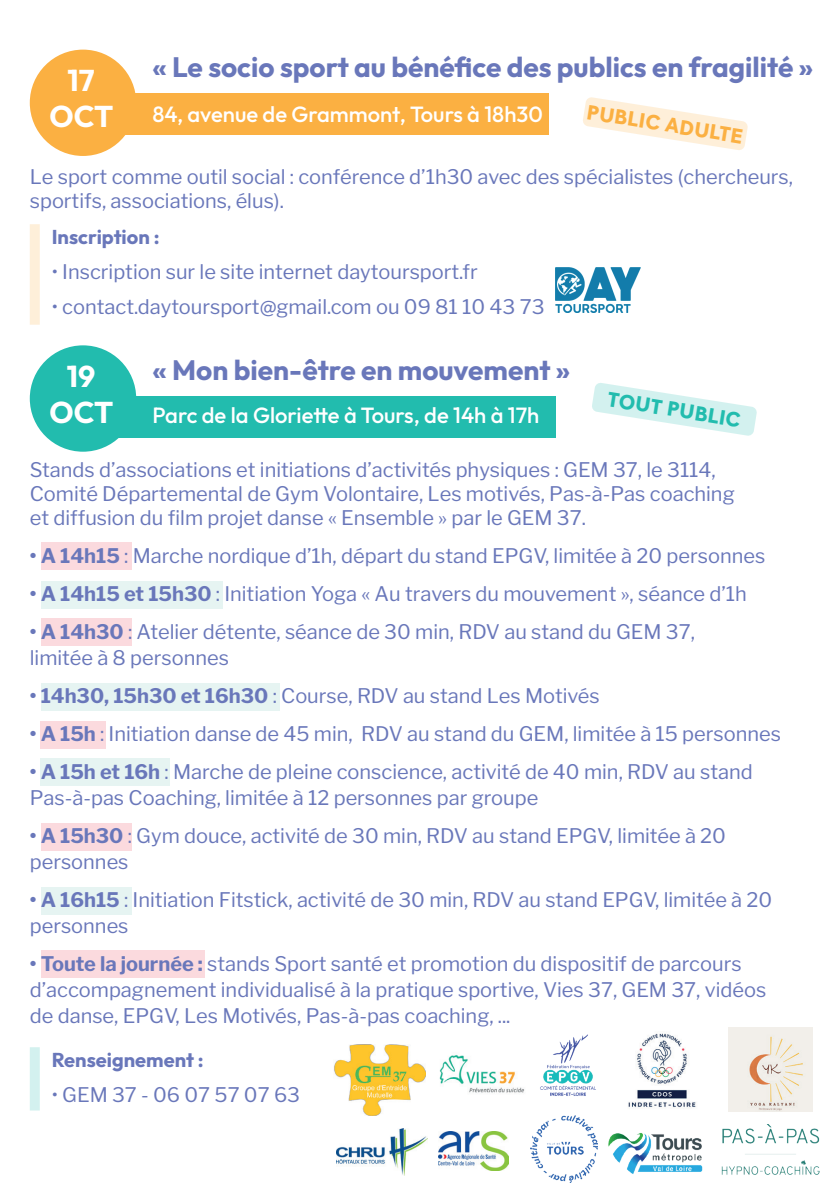
<style>
.page{position:relative;width:840px;height:1191px;background:#fff}
.page>*{position:absolute;margin:0;border:0;box-sizing:border-box;transform-origin:0 0}
.t1{font:700 30px/36px "Outfit";color:#fff;text-align:center}
.t2{font:700 28px "Outfit";color:#6977ba}
.t3{font:500 22px "Outfit";color:#fff}
.t4{font:700 20.6px "Wigrum";color:#fbb042}
.t5{font:700 20.6px "Wigrum";color:#22bcae}
.t6{font:20px/26px "Libre Franklin";color:#6977ba}
.t7{font:700 20px "Outfit";color:#6977ba}
.s1{font-weight:700}
</style>
<div class="page">
<img style="left:334px;top:1044px;width:91px;height:71px">
<img style="left:608px;top:1133px;width:95px;height:41px">
<img style="left:530px;top:1115px;width:67px;height:67px">
<img style="left:540px;top:1034px;width:56px;height:62px">
<img style="left:439px;top:1055px;width:86px;height:38px">
<img style="left:628px;top:1033px;width:68px;height:75px">
<img style="left:438px;top:1131px;width:70px;height:40px">
<img style="left:336px;top:1128px;width:91px;height:47px">
<div style="left:99px;top:397px;width:456px;height:41px;background:#22bcae"></div>
<div style="left:30px;top:345px;width:106px;height:107px;background:#22bcae;border-radius:50%"></div>
<svg style="left:592px;top:383px;width:164px;height:53px"></svg>
<div style="left:30px;top:1047px;width:10px;height:63px;background:#d3f1ef"></div>
<div style="left:99px;top:94px;width:449px;height:41px;background:#fbb042"></div>
<div style="left:30px;top:50px;width:106px;height:106px;background:#fbb042;border-radius:50%"></div>
<svg style="left:583px;top:97px;width:164px;height:53px"></svg>
<div style="left:30px;top:224px;width:10px;height:101px;background:#feefd9"></div>
<img style="left:555px;top:267px;width:85px;height:46px">
<div style="left:41px;top:542px;width:90px;height:28px;background:#fbdade"></div>
<div style="left:41px;top:581px;width:181px;height:28px;background:#e6f4f2"></div>
<div style="left:41px;top:618px;width:90px;height:28px;background:#fbdade"></div>
<div style="left:41px;top:682px;width:238px;height:28px;background:#e6f4f2"></div>
<div style="left:41px;top:721px;width:65px;height:28px;background:#fbdade"></div>
<div style="left:41px;top:758px;width:129px;height:28px;background:#e6f4f2"></div>
<div style="left:41px;top:823px;width:90px;height:28px;background:#fbdade"></div>
<div style="left:41px;top:887px;width:90px;height:28px;background:#e6f4f2"></div>
<div style="left:41px;top:949px;width:163px;height:28px;background:#fbdade"></div>
<img style="left:728px;top:1027px;width:84px;height:84px">
<img style="left:721px;top:1125px;width:99px;height:50px">
<h2 class="t2" style="left:152px;top:51px;width:661px">« Le socio sport au bénéfice des publics en fragilité »</h2>
<p class="t3" style="left:152px;top:101px;width:391px">84, avenue de Grammont, Tours à 18h30</p>
<p class="t4" style="left:589px;top:96px;width:159px;rotate:9deg">PUBLIC ADULTE</p>
<p class="t6" style="left:30px;top:164px;width:764px;line-height:24px">Le sport comme outil social : conférence d’1h30 avec des spécialistes (chercheurs, sportifs, associations, élus).</p>
<p class="t7" style="left:52px;top:226px;width:109px">Inscription :</p>
<p class="t6" style="left:52px;top:259px;width:427px">• Inscription sur le site internet daytoursport.fr</p>
<p class="t6" style="left:52px;top:294px;width:494px">• contact.daytoursport@gmail.com ou 09 81 10 43 73</p>
<h1 class="t1" style="left:49px;top:63px;width:65px">17<br>OCT</h1>
<h1 class="t1" style="left:49px;top:358px;width:65px">19<br>OCT</h1>
<h2 class="t2" style="left:152px;top:354px;width:419px">« Mon bien-être en mouvement »</h2>
<p class="t5" style="left:610px;top:383px;width:136px;rotate:9deg">TOUT PUBLIC</p>
<p class="t6" style="left:30px;top:457px;width:706px;line-height:24px">Stands d’associations et initiations d’activités physiques : GEM 37, le 3114,<br>Comité Départemental de Gym Volontaire, Les motivés, Pas-à-Pas coaching et diffusion du film projet danse « Ensemble » par le GEM 37.</p>
<p class="t3" style="left:152px;top:403px;width:388px">Parc de la Gloriette à Tours, de 14h à 17h</p>
<p class="t6" style="left:30px;top:543px;width:736px"><span class="s1">• A 14h15</span> : Marche nordique d’1h, départ du stand EPGV, limitée à 20 personnes</p>
<p class="t6" style="left:30px;top:581px;width:718px"><span class="s1">• A 14h15 et 15h30</span> : Initiation Yoga « Au travers du mouvement », séance d’1h</p>
<p class="t6" style="left:30px;top:619px;width:666px"><span class="s1">• A 14h30</span> : Atelier détente, séance de 30 min, RDV au stand du GEM 37, limitée à 8 personnes</p>
<p class="t6" style="left:30px;top:683px;width:571px"><span class="s1">• 14h30, 15h30 et 16h30</span> : Course, RDV au stand Les Motivés</p>
<p class="t6" style="left:30px;top:721px;width:752px"><span class="s1">• A 15h</span> : Initiation danse de 45 min, RDV au stand du GEM, limitée à 15 personnes</p>
<p class="t6" style="left:30px;top:759px;width:724px"><span class="s1">• A 15h et 16h</span> : Marche de pleine conscience, activité de 40 min, RDV au stand<br>Pas-à-pas Coaching, limitée à 12 personnes par groupe</p>
<p class="t6" style="left:30px;top:823px;width:697px"><span class="s1">• A 15h30</span> : Gym douce, activité de 30 min, RDV au stand EPGV, limitée à 20 personnes</p>
<p class="t6" style="left:30px;top:887px;width:743px"><span class="s1">• A 16h15</span> : Initiation Fitstick, activité de 30 min, RDV au stand EPGV, limitée à 20 personnes</p>
<p class="t6" style="left:30px;top:951px;width:737px"><span class="s1">• Toute la journée :</span> stands Sport santé et promotion du dispositif de parcours d’accompagnement individualisé à la pratique sportive, Vies 37, GEM 37, vidéos de danse, EPGV, Les Motivés, Pas-à-pas coaching, ...</p>
<p class="t7" style="left:52px;top:1048px;width:153px">Renseignement :</p>
<p class="t6" style="left:52px;top:1082px;width:250px">• GEM 37 - 06 07 57 07 63</p>
</div>
